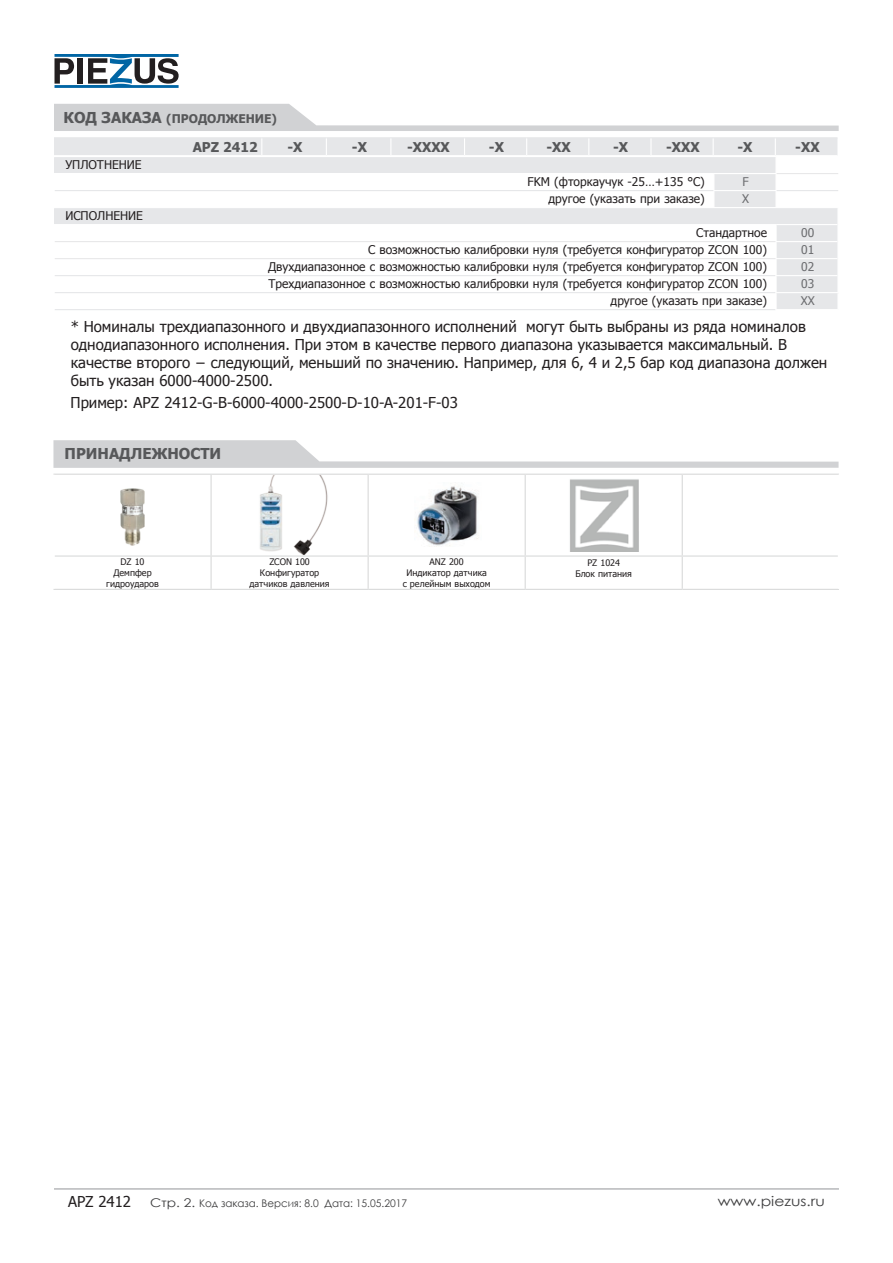
<style>
.page{position:relative;width:893px;height:1263px;background:#fff}
.page>*{position:absolute;margin:0;border:0;box-sizing:border-box;transform-origin:0 0}
.t1{font:15px/18px "Tahoma";color:#231f20}
.t2{font:700 15px "Tahoma";color:#57585a}
.t3{font:700 13.5px "Tahoma";color:#57585a}
.t4{font:13.5px "Century Gothic";color:#3e3e3f;scale:1.15 1}
.t5{font:12px "Tahoma";color:#231f20}
.t6{font:700 12px "Tahoma";color:#57585a}
.t7{font:12px "Tahoma";color:#6c6d70}
.t8{font:10.5px "Century Gothic";color:#3e3e3f}
.t9{font:9px "Tahoma";color:#231f20}
.s1{font-size:15px}
.s2{font-size:12px}
</style>
<div class="page">
<hr style="left:54px;top:1188px;width:785px;height:1px;background:#939598">
<svg style="left:55px;top:54px;width:124px;height:34px"></svg>
<svg style="left:54px;top:104px;width:785px;height:27px"></svg>
<hr style="left:55px;top:309px;width:659px;height:1px;background:#e6e7e9">
<hr style="left:714px;top:309px;width:61px;height:1px;background:#e6e7e9">
<hr style="left:54px;top:137px;width:208px;height:1px;background:#e6e7e9">
<hr style="left:262px;top:137px;width:64px;height:1px;background:#e6e7e9">
<hr style="left:326px;top:137px;width:65px;height:1px;background:#e6e7e9">
<hr style="left:391px;top:137px;width:73px;height:1px;background:#e6e7e9">
<hr style="left:464px;top:137px;width:63px;height:1px;background:#e6e7e9">
<hr style="left:527px;top:137px;width:62px;height:1px;background:#e6e7e9">
<hr style="left:589px;top:137px;width:62px;height:1px;background:#e6e7e9">
<hr style="left:651px;top:137px;width:62px;height:1px;background:#e6e7e9">
<hr style="left:713px;top:137px;width:62px;height:1px;background:#e6e7e9">
<hr style="left:775px;top:137px;width:62px;height:1px;background:#e6e7e9">
<svg style="left:54px;top:138px;width:784px;height:171px"></svg>
<hr style="left:650px;top:155px;width:63px;height:1px;background:#fff">
<hr style="left:713px;top:155px;width:62px;height:1px;background:#fff">
<hr style="left:775px;top:155px;width:62px;height:1px;background:#fff">
<svg style="left:125px;top:475px;width:557px;height:114px"></svg>
<hr style="left:55px;top:555px;width:156px;height:2px;background:#d9dada">
<hr style="left:211px;top:555px;width:157px;height:2px;background:#d9dada">
<hr style="left:368px;top:555px;width:157px;height:2px;background:#d9dada">
<hr style="left:525px;top:555px;width:157px;height:2px;background:#d9dada">
<hr style="left:682px;top:555px;width:156px;height:2px;background:#d9dada">
<hr style="left:53px;top:474px;width:158px;height:1px;background:#d9dada">
<hr style="left:211px;top:474px;width:157px;height:1px;background:#d9dada">
<hr style="left:211px;top:475px;width:1px;height:80px;background:#d9dada">
<hr style="left:368px;top:474px;width:157px;height:1px;background:#d9dada">
<hr style="left:368px;top:475px;width:1px;height:80px;background:#d9dada">
<hr style="left:525px;top:474px;width:157px;height:1px;background:#d9dada">
<hr style="left:525px;top:475px;width:1px;height:80px;background:#d9dada">
<hr style="left:682px;top:474px;width:157px;height:1px;background:#d9dada">
<hr style="left:682px;top:475px;width:1px;height:80px;background:#d9dada">
<hr style="left:211px;top:557px;width:1px;height:32px;background:#d9dada">
<hr style="left:368px;top:557px;width:1px;height:32px;background:#d9dada">
<hr style="left:525px;top:557px;width:1px;height:32px;background:#d9dada">
<hr style="left:682px;top:557px;width:1px;height:32px;background:#d9dada">
<hr style="left:53px;top:589px;width:158px;height:1px;background:#d9dada">
<hr style="left:211px;top:589px;width:157px;height:1px;background:#d9dada">
<hr style="left:368px;top:589px;width:157px;height:1px;background:#d9dada">
<hr style="left:525px;top:589px;width:157px;height:1px;background:#d9dada">
<hr style="left:682px;top:589px;width:157px;height:1px;background:#d9dada">
<svg style="left:53px;top:440px;width:785px;height:28px"></svg>
<img style="left:258px;top:475px;width:70px;height:80px">
<img style="left:415px;top:482px;width:66px;height:65px">
<img style="left:120px;top:489px;width:25px;height:57px">
<img style="left:560px;top:477px;width:87px;height:75px">
<p class="t6" style="left:64px;top:110px;width:215px"><span class="s1">КОД ЗАКАЗА</span> (ПРОДОЛЖЕНИЕ)</p>
<p class="t5" style="left:65px;top:156px;width:78px">УПЛОТНЕНИЕ</p>
<p class="t3" style="left:193px;top:138px;width:66px">APZ 2412</p>
<p class="t3" style="left:287px;top:138px;width:17px">-Х</p>
<p class="t3" style="left:352px;top:138px;width:17px">-Х</p>
<p class="t3" style="left:407px;top:138px;width:44px">-ХХХХ</p>
<p class="t3" style="left:489px;top:138px;width:17px">-Х</p>
<p class="t3" style="left:546px;top:138px;width:26px">-ХХ</p>
<p class="t3" style="left:613px;top:138px;width:17px">-Х</p>
<p class="t3" style="left:666px;top:138px;width:35px">-ХХХ</p>
<p class="t3" style="left:737px;top:138px;width:17px">-Х</p>
<p class="t3" style="left:795px;top:138px;width:26px">-ХХ</p>
<p class="t5" style="left:65px;top:207px;width:79px">ИСПОЛНЕНИЕ</p>
<p class="t5" style="left:528px;top:173px;width:179px">FKM (фторкаучук -25…+135 °C)</p>
<p class="t7" style="left:743px;top:173px;width:8px">F</p>
<p class="t5" style="left:548px;top:190px;width:158px">другое (указать при заказе)</p>
<p class="t7" style="left:742px;top:190px;width:8px">Х</p>
<p class="t5" style="left:696px;top:224px;width:72px">Стандартное</p>
<p class="t7" style="left:801px;top:224px;width:15px">00</p>
<p class="t5" style="left:368px;top:241px;width:400px">C возможностью калибровки нуля (требуется конфигуратор ZCON 100)</p>
<p class="t7" style="left:801px;top:241px;width:15px">01</p>
<p class="t5" style="left:268px;top:258px;width:500px">Двухдиапазонное с возможностью калибровки нуля (требуется конфигуратор ZCON 100)</p>
<p class="t7" style="left:801px;top:258px;width:15px">02</p>
<p class="t5" style="left:269px;top:275px;width:500px">Трехдиапазонное с возможностью калибровки нуля (требуется конфигуратор ZCON 100)</p>
<p class="t7" style="left:801px;top:275px;width:15px">03</p>
<p class="t5" style="left:611px;top:292px;width:158px">другое (указать при заказе)</p>
<p class="t7" style="left:801px;top:292px;width:15px">ХХ</p>
<p class="t1" style="left:71px;top:317px;width:758px">* Номиналы трехдиапазонного и двухдиапазонного исполнений могут быть выбраны из ряда номиналов однодиапазонного исполнения. При этом в качестве первого диапазона указывается максимальный. В качестве второго − следующий, меньший по значению. Например, для 6, 4 и 2,5 бар код диапазона должен быть указан 6000-4000-2500.</p>
<p class="t1" style="left:71px;top:393px;width:389px">Пример: APZ 2412-G-B-6000-4000-2500-D-10-A-201-F-03</p>
<p class="t2" style="left:65px;top:443px;width:158px">ПРИНАДЛЕЖНОСТИ</p>
<p class="t9" style="left:121px;top:556px;width:25px">DZ 10</p>
<p class="t9" style="left:113px;top:567px;width:40px">Демпфер</p>
<p class="t9" style="left:106px;top:578px;width:54px">гидроударов</p>
<p class="t9" style="left:269px;top:556px;width:42px">ZCON 100</p>
<p class="t9" style="left:260px;top:567px;width:61px">Конфигуратор</p>
<p class="t9" style="left:250px;top:578px;width:82px">датчиков давления</p>
<p class="t9" style="left:429px;top:556px;width:36px">ANZ 200</p>
<p class="t9" style="left:406px;top:567px;width:82px">Индикатор датчика</p>
<p class="t9" style="left:403px;top:578px;width:89px">с релейным выходом</p>
<p class="t9" style="left:587px;top:556px;width:34px">PZ 1024</p>
<p class="t9" style="left:575px;top:567px;width:58px">Блок питания</p>
<p class="t1" style="left:68px;top:1192px;width:65px">APZ 2412</p>
<p class="t8" style="left:150px;top:1196px;width:258px"><span class="s2">Стр. 2.</span> Код заказа. Версия: 8.0 Дата: 15.05.2017</p>
<p class="t4" style="left:718px;top:1192px;width:95px">www.piezus.ru</p>
</div>
